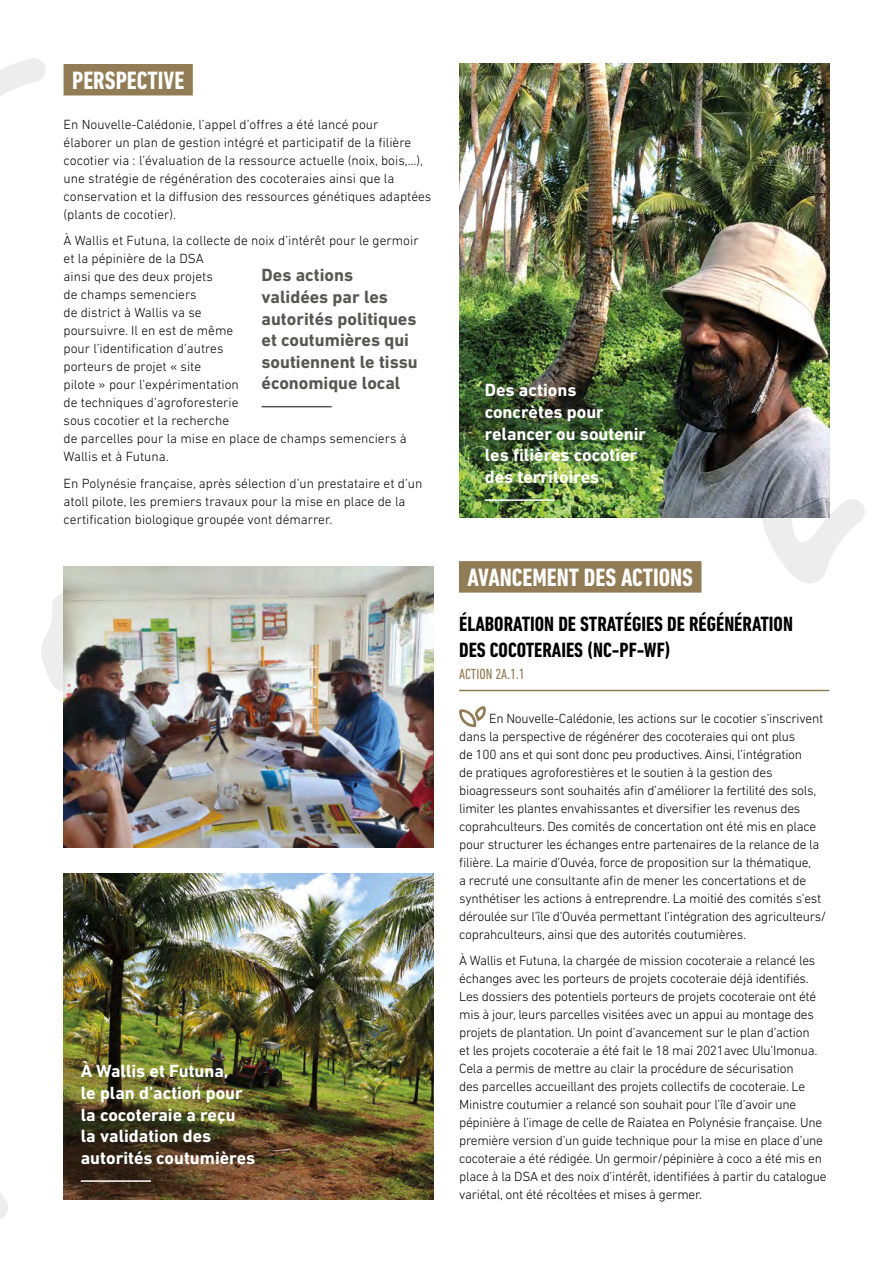
<style>
.page{position:relative;width:893px;height:1263px;background:#fff}
.page>*{position:absolute;margin:0;border:0;box-sizing:border-box;transform-origin:0 0}
.t1{font:700 condensed 25.5px "DIN Next LT Pro";color:#fff}
.t2{font:700 condensed 21px/25.2px "DIN Next LT Pro";color:#000}
.t3{font:700 18px/21.6px "DIN Next LT Pro";color:#fff}
.t4{font:700 18px/21.6px "DIN Next LT Pro";color:#575756}
.t5{font:condensed 15px "DIN Next LT Pro";color:#917c55}
.t6{font:300 13.5px/18px "DIN Next LT Pro";letter-spacing:-.02em;color:#000}
.t7{font:300 13.5px/18px "DIN Next LT Pro";color:#000}
</style>
<div class="page">
<svg style="left:0;top:1192px;width:8px;height:27px"></svg>
<svg style="left:41px;top:579px;width:23px;height:114px"></svg>
<svg style="left:0;top:58px;width:46px;height:38px"></svg>
<svg style="left:763px;top:498px;width:102px;height:85px"></svg>
<img style="left:64px;top:567px;width:370px;height:281px">
<img style="left:64px;top:873px;width:370px;height:326px">
<div style="left:459px;top:561px;width:242px;height:32px;background:#917c55"></div>
<hr style="left:459px;top:690px;width:370px;height:1px;background:#917c55">
<svg style="left:459px;top:706px;width:27px;height:21px"></svg>
<div style="left:64px;top:64px;width:129px;height:31px;background:#917c55"></div>
<hr style="left:261px;top:406px;width:71px;height:1px;background:#575756">
<img style="left:459px;top:64px;width:370px;height:454px">
<hr style="left:81px;top:1180px;width:70px;height:2px;background:#fff">
<hr style="left:485px;top:499px;width:70px;height:2px;background:#fff">
<h1 class="t1" style="left:72px;top:66px;width:114px">PERSPECTIVE</h1>
<p class="t7" style="left:64px;top:115px;width:369px">En Nouvelle-Calédonie, l’appel d’offres a été lancé pour<br>élaborer un plan de gestion intégré et participatif de la filière cocotier via : l’évaluation de la ressource actuelle (noix, bois,…), une stratégie de régénération des cocoteraies ainsi que la conservation et la diffusion des ressources génétiques adaptées (plants de cocotier).</p>
<p class="t7" style="left:64px;top:231px;width:357px">À Wallis et Futuna, la collecte de noix d’intérêt pour le germoir et la pépinière de la DSA<br>ainsi que des deux projets<br>de champs semenciers<br>de district à Wallis va se<br>poursuivre. Il en est de même<br>pour l’identification d’autres<br>porteurs de projet « site<br>pilote » pour l’expérimentation<br>de techniques d’agroforesterie<br>sous cocotier et la recherche<br>de parcelles pour la mise en place de champs semenciers à<br>Wallis et à Futuna.</p>
<p class="t7" style="left:64px;top:474px;width:360px">En Polynésie française, après sélection d’un prestataire et d’un atoll pilote, les premiers travaux pour la mise en place de la certification biologique groupée vont démarrer.</p>
<h3 class="t4" style="left:261px;top:264px;width:158px">Des actions validées par les autorités politiques et coutumières qui soutiennent le tissu économique local</h3>
<h3 class="t3" style="left:81px;top:1060px;width:176px">À Wallis et Futuna,<br>le plan d’action pour la cocoteraie a reçu<br>la validation des autorités coutumières</h3>
<h3 class="t3" style="left:485px;top:379px;width:163px">Des actions concrètes pour relancer ou soutenir les filières cocotier des territoires</h3>
<h1 class="t1" style="left:467px;top:563px;width:227px">AVANCEMENT DES ACTIONS</h1>
<h2 class="t2" style="left:459px;top:612px;width:335px">ÉLABORATION DE STRATÉGIES DE RÉGÉNÉRATION<br>DES COCOTERAIES (NC-PF-WF)</h2>
<p class="t5" style="left:459px;top:665px;width:67px">ACTION 2A.1.1</p>
<p class="t6" style="left:459px;top:709px;width:369px;text-indent:30px">En Nouvelle-Calédonie, les actions sur le cocotier s’inscrivent dans la perspective de régénérer des cocoteraies qui ont plus<br>de 100 ans et qui sont donc peu productives. Ainsi, l’intégration<br>de pratiques agroforestières et le soutien à la gestion des bioagresseurs sont souhaités afin d’améliorer la fertilité des sols, limiter les plantes envahissantes et diversifier les revenus des coprahculteurs. Des comités de concertation ont été mis en place pour structurer les échanges entre partenaires de la relance de la filière. La mairie d’Ouvéa, force de proposition sur la thématique,<br>a recruté une consultante afin de mener les concertations et de synthétiser les actions à entreprendre. La moitié des comités s’est déroulée sur l’île d’Ouvéa permettant l’intégration des agriculteurs/ coprahculteurs, ainsi que des autorités coutumières.</p>
<p class="t6" style="left:459px;top:951px;width:369px">À Wallis et Futuna, la chargée de mission cocoteraie a relancé les échanges avec les porteurs de projets cocoteraie déjà identifiés.<br>Les dossiers des potentiels porteurs de projets cocoteraie ont été mis à jour, leurs parcelles visitées avec un appui au montage des projets de plantation. Un point d’avancement sur le plan d’action<br>et les projets cocoteraie a été fait le 18 mai 2021avec Ulu’Imonua.<br>Cela a permis de mettre au clair la procédure de sécurisation<br>des parcelles accueillant des projets collectifs de cocoteraie. Le Ministre coutumier a relancé son souhait pour l’île d’avoir une pépinière à l’image de celle de Raiatea en Polynésie française. Une première version d’un guide technique pour la mise en place d’une cocoteraie a été rédigée. Un germoir/pépinière à coco a été mis en place à la DSA et des noix d’intérêt, identifiées à partir du catalogue variétal, ont été récoltées et mises à germer.</p>
</div>
